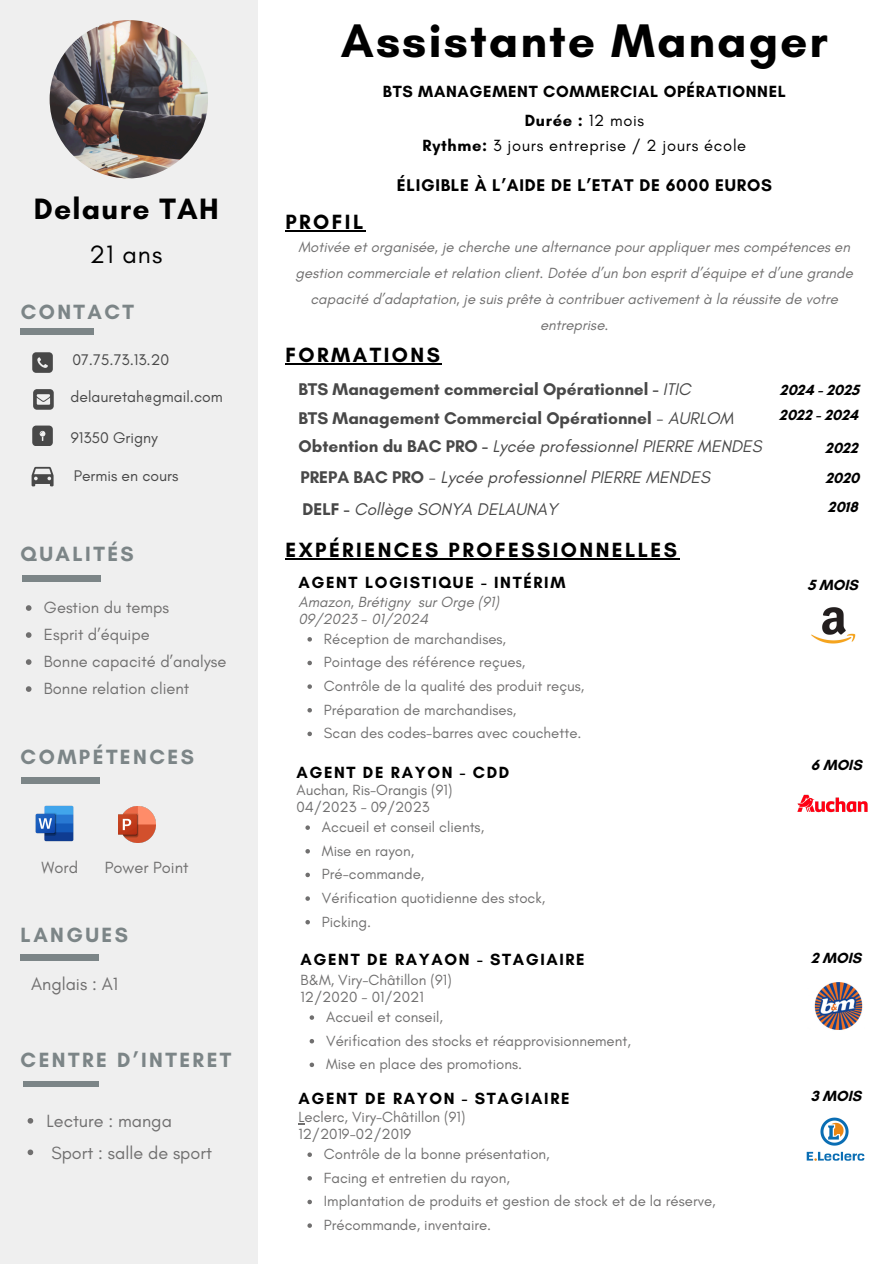
<style>
.page{position:relative;width:894px;height:1264px;background:#fff}
.page>*{position:absolute;margin:0;border:0;box-sizing:border-box;transform-origin:0 0}
.t1{font:700 48px "Glacial Indifference";letter-spacing:.04em;color:#000}
.t2{font:700 30px "Glacial Indifference";letter-spacing:.04em;color:#000}
.t3{font:25.5px "Glacial Indifference";color:#000}
.t4{font:700 21px "Glacial Indifference";letter-spacing:.115em;color:#7c8587}
.t5{font:700 21px "Glacial Indifference";letter-spacing:.115em;color:#000}
.t6{font:18px "Glacial Indifference";color:#706f6f}
.t7{font:italic 17.25px "Glacial Indifference";color:#484848}
.t8{font:700 17.25px "Glacial Indifference";color:#484848}
.t9{font:700 17.25px "Glacial Indifference";letter-spacing:.04em;color:#000}
.t10{font:700 16.5px "Glacial Indifference";letter-spacing:.1em;color:#000}
.t11{font:16.5px "Glacial Indifference";color:#706f6f}
.t12{font:700 16.5px/28.5px "Glacial Indifference";letter-spacing:.04em;color:#000;text-align:center}
.t13{font:16.5px "Glacial Indifference";letter-spacing:.04em;color:#000}
.t14{font:15.75px "Glacial Indifference";color:#484848}
.t15{font:15px "Glacial Indifference";color:#706f6f}
.t16{font:italic 15px/25.8px "Glacial Indifference";color:#706f6f;text-align:center}
.t17{font:700 15px "Glacial Indifference";color:#000}
.s1{font-weight:400}
.s2{font-weight:700}
.s3{font-weight:400;font-style:italic}
.s4{font-weight:700;font-style:normal}
.s5{font-style:normal}
</style>
<div class="page">
<div style="left:0;top:0;width:258px;height:1263px;background:#efefef"></div>
<div style="left:23px;top:1080px;width:76px;height:6px;background:#7c8587"></div>
<svg style="left:32px;top:425px;width:20px;height:21px"></svg>
<svg style="left:33px;top:389px;width:20px;height:20px"></svg>
<svg style="left:32px;top:352px;width:20px;height:20px"></svg>
<svg style="left:32px;top:467px;width:22px;height:19px"></svg>
<div style="left:22px;top:575px;width:79px;height:7px;background:#7c8587"></div>
<div style="left:22px;top:777px;width:78px;height:6px;background:#7c8587"></div>
<div style="left:21px;top:328px;width:73px;height:6px;background:#7c8587"></div>
<div style="left:21px;top:954px;width:78px;height:7px;background:#7c8587"></div>
<img style="left:35px;top:805px;width:39px;height:37px">
<img style="left:119px;top:806px;width:36px;height:36px">
<img style="left:811px;top:607px;width:45px;height:37px">
<img style="left:814px;top:982px;width:49px;height:48px">
<img style="left:797px;top:794px;width:70px;height:19px">
<img style="left:806px;top:1117px;width:58px;height:44px">
<img style="left:50px;top:20px;width:158px;height:158px;border-radius:50%">
<hr style="left:285px;top:363px;width:157px;height:1px;background:#000">
<hr style="left:285px;top:558px;width:394px;height:1px;background:#000">
<svg style="left:307px;top:637px;width:5px;height:4px"></svg>
<svg style="left:307px;top:660px;width:5px;height:5px"></svg>
<svg style="left:307px;top:684px;width:5px;height:5px"></svg>
<svg style="left:307px;top:708px;width:5px;height:4px"></svg>
<svg style="left:307px;top:731px;width:5px;height:5px"></svg>
<svg style="left:305px;top:825px;width:5px;height:5px"></svg>
<svg style="left:305px;top:849px;width:5px;height:4px"></svg>
<svg style="left:305px;top:872px;width:5px;height:5px"></svg>
<svg style="left:305px;top:896px;width:5px;height:4px"></svg>
<svg style="left:305px;top:920px;width:5px;height:4px"></svg>
<svg style="left:309px;top:1015px;width:5px;height:4px"></svg>
<svg style="left:309px;top:1039px;width:5px;height:4px"></svg>
<svg style="left:309px;top:1062px;width:5px;height:5px"></svg>
<svg style="left:307px;top:1152px;width:5px;height:4px"></svg>
<svg style="left:307px;top:1176px;width:5px;height:4px"></svg>
<svg style="left:307px;top:1199px;width:5px;height:5px"></svg>
<svg style="left:307px;top:1223px;width:5px;height:4px"></svg>
<hr style="left:285px;top:230px;width:81px;height:1px;background:#000">
<svg style="left:26px;top:605px;width:5px;height:6px"></svg>
<svg style="left:26px;top:632px;width:5px;height:6px"></svg>
<svg style="left:26px;top:659px;width:5px;height:6px"></svg>
<svg style="left:26px;top:686px;width:5px;height:6px"></svg>
<svg style="left:28px;top:1118px;width:5px;height:5px"></svg>
<svg style="left:28px;top:1149px;width:5px;height:6px"></svg>
<p class="t2" style="left:34px;top:191px;width:186px">Delaure TAH</p>
<p class="t3" style="left:89px;top:238px;width:74px">21 ans</p>
<p class="t4" style="left:21px;top:299px;width:115px">CONTACT</p>
<p class="t14" style="left:72px;top:350px;width:98px">07.75.73.13.20</p>
<p class="t14" style="left:71px;top:387px;width:154px">delauretah@gmail.com</p>
<p class="t14" style="left:71px;top:428px;width:88px">91350 Grigny</p>
<p class="t14" style="left:74px;top:466px;width:106px">Permis en cours</p>
<p class="t4" style="left:21px;top:541px;width:115px">QUALITÉS</p>
<p class="t11" style="left:44px;top:597px;width:127px">Gestion du temps</p>
<h5 class="t11" style="left:44px;top:624px;width:107px">Esprit d’équipe</h5>
<p class="t11" style="left:44px;top:651px;width:184px">Bonne capacité d’analyse</p>
<p class="t11" style="left:44px;top:678px;width:147px">Bonne relation client</p>
<p class="t4" style="left:21px;top:744px;width:175px">COMPÉTENCES</p>
<h3 class="t11" style="left:42px;top:856px;width:38px">Word</h3>
<h3 class="t11" style="left:105px;top:856px;width:85px">Power Point</h3>
<p class="t4" style="left:21px;top:921px;width:109px">LANGUES</p>
<p class="t6" style="left:31px;top:973px;width:89px">Anglais : A1</p>
<p class="t4" style="left:21px;top:1047px;width:212px">CENTRE D’INTERET</p>
<p class="t6" style="left:46px;top:1109px;width:127px">Lecture : manga</p>
<p class="t6" style="left:51px;top:1141px;width:162px">Sport : salle de sport</p>
<p class="t1" style="left:341px;top:11px;width:488px">Assistante Manager</p>
<p class="t5" style="left:285px;top:209px;width:79px">PROFIL</p>
<p class="t12" style="left:383px;top:77px;width:404px">BTS MANAGEMENT COMMERCIAL OPÉRATIONNEL<br>Durée : <span class="s1">12 mois</span></p>
<p class="t13" style="left:422px;top:136px;width:325px"><span class="s2">Rythme:</span> 3 jours entreprise / 2 jours école</p>
<p class="t9" style="left:397px;top:175px;width:376px">ÉLIGIBLE À L’AIDE DE L’ETAT DE 6000 EUROS</p>
<p class="t16" style="left:295px;top:234px;width:558px">Motivée et organisée, je cherche une alternance pour appliquer mes compétences en gestion commerciale et relation client. Dotée d’un bon esprit d’équipe et d’une grande capacité d’adaptation, je suis prête à contribuer activement à la réussite de votre entreprise.</p>
<p class="t5" style="left:285px;top:342px;width:156px">FORMATIONS</p>
<p class="t8" style="left:298px;top:379px;width:393px">BTS Management commercial Opérationnel - <span class="s3">ITIC</span></p>
<p class="t8" style="left:298px;top:407px;width:436px">BTS Management Commercial Opérationnel <span class="s1">-</span> <span class="s3">AURLOM</span></p>
<p class="t7" style="left:298px;top:436px;width:464px"><span class="s4">Obtention du BAC PRO -</span> Lycée professionnel PIERRE MENDES</p>
<p class="t7" style="left:300px;top:466px;width:411px"><span class="s4">PREPA BAC PRO</span> <span class="s5">-</span> Lycée professionnel PIERRE MENDES</p>
<h5 class="t7" style="left:302px;top:498px;width:256px"><span class="s4">DELF -</span> Collège SONYA DELAUNAY</h5>
<p class="t5" style="left:285px;top:537px;width:393px">EXPÉRIENCES PROFESSIONNELLES</p>
<p class="t10" style="left:298px;top:572px;width:268px">AGENT LOGISTIQUE - INTÉRIM</p>
<h4 class="t16" style="left:298px;top:588px;width:202px">Amazon, Brétigny sur Orge (91)</h4>
<p class="t16" style="left:298px;top:605px;width:131px">09/2023 - 01/2024</p>
<p class="t15" style="left:324px;top:629px;width:183px">Réception de marchandises,</p>
<p class="t15" style="left:324px;top:653px;width:203px">Pointage des référence reçues,</p>
<p class="t15" style="left:324px;top:677px;width:262px">Contrôle de la qualité des produit reçus,</p>
<h4 class="t15" style="left:324px;top:700px;width:194px">Préparation de marchandises,</h4>
<h4 class="t15" style="left:324px;top:724px;width:259px">Scan des codes-barres avec couchette.</h4>
<h4 class="t10" style="left:296px;top:762px;width:214px">AGENT DE RAYON - CDD</h4>
<h1 class="t15" style="left:296px;top:780px;width:157px">Auchan, Ris-Orangis (91)</h1>
<h4 class="t15" style="left:296px;top:797px;width:135px">04/2023 - 09/2023</h4>
<p class="t15" style="left:322px;top:818px;width:164px">Accueil et conseil clients,</p>
<h4 class="t15" style="left:322px;top:841px;width:94px">Mise en rayon,</h4>
<p class="t15" style="left:322px;top:865px;width:104px">Pré-commande,</p>
<p class="t15" style="left:322px;top:888px;width:225px">Vérification quotidienne des stock,</p>
<p class="t15" style="left:322px;top:912px;width:51px">Picking.</p>
<p class="t10" style="left:300px;top:949px;width:285px">AGENT DE RAYAON - STAGIAIRE</p>
<p class="t15" style="left:300px;top:970px;width:153px">B&amp;M, Viry-Châtillon (91)</p>
<p class="t15" style="left:300px;top:987px;width:124px">12/2020 - 01/2021</p>
<p class="t15" style="left:326px;top:1007px;width:118px">Accueil et conseil,</p>
<p class="t15" style="left:326px;top:1031px;width:306px">Vérification des stocks et réapprovisionnement,</p>
<p class="t15" style="left:326px;top:1055px;width:197px">Mise en place des promotions.</p>
<p class="t10" style="left:298px;top:1087px;width:272px">AGENT DE RAYON - STAGIAIRE</p>
<h4 class="t15" style="left:298px;top:1107px;width:168px">Leclerc, Viry-Châtillon (91)</h4>
<h5 class="t15" style="left:298px;top:1124px;width:114px">12/2019-02/2019</h5>
<p class="t15" style="left:324px;top:1144px;width:227px">Contrôle de la bonne présentation,</p>
<p class="t15" style="left:324px;top:1168px;width:187px">Facing et entretien du rayon,</p>
<p class="t15" style="left:324px;top:1192px;width:393px">Implantation de produits et gestion de stock et de la réserve,</p>
<p class="t15" style="left:324px;top:1215px;width:169px">Précommande, inventaire.</p>
<p class="t17" style="left:779px;top:381px;width:81px">2024 - 2025</p>
<p class="t17" style="left:779px;top:406px;width:80px">2022 - 2024</p>
<p class="t17" style="left:825px;top:438px;width:34px">2022</p>
<h5 class="t17" style="left:825px;top:468px;width:35px">2020</h5>
<p class="t17" style="left:827px;top:498px;width:31px">2018</p>
<p class="t17" style="left:807px;top:575px;width:52px">5 MOIS</p>
<p class="t17" style="left:810px;top:756px;width:52px">6 MOIS</p>
<p class="t17" style="left:810px;top:948px;width:52px">2 MOIS</p>
<p class="t17" style="left:810px;top:1086px;width:52px">3 MOIS</p>
</div>
